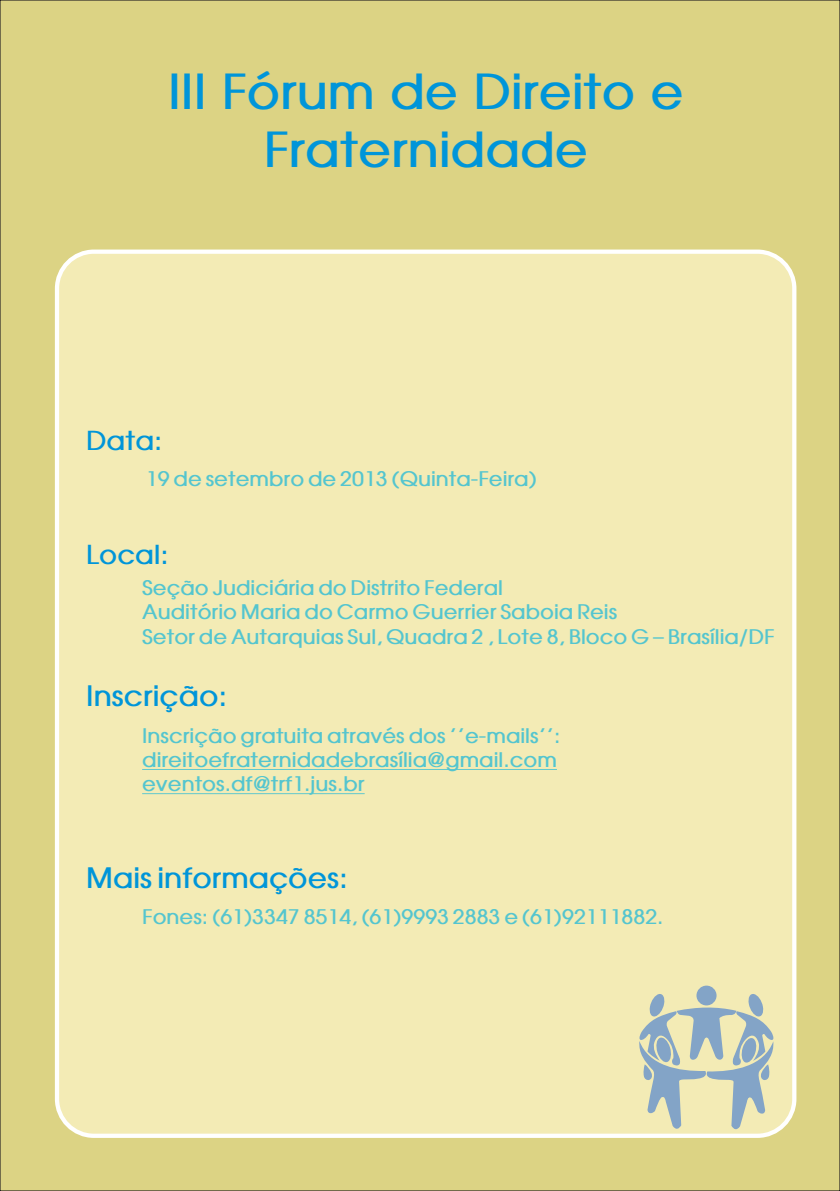
<style>
.page{position:relative;width:840px;height:1191px;background:#fff}
.page>*{position:absolute;margin:0;border:0;box-sizing:border-box;transform-origin:0 0}
.t1{font:700 48px/58.2px "Avant Garde";color:#0095d9;text-align:center}
.t2{font:700 28px "Avant Garde";color:#0095d9}
.t3{font:700 26px "Avant Garde";color:#0095d9}
.t4{font:700 20px/24.2px "Avant Garde";color:#54c5cf}
</style>
<div class="page">
<div style="left:0;top:0;width:839px;height:1191px;background:#dcd384"></div>
<div style="left:55px;top:249px;width:741px;height:888px;background:#f3ebb5;border:4px solid #fff;border-radius:37px"></div>
<hr style="left:142px;top:769px;width:414px;height:1px;background:#54c5cf">
<hr style="left:142px;top:793px;width:222px;height:1px;background:#54c5cf">
<svg style="left:639px;top:993px;width:138px;height:137px"></svg>
<div style="left:696px;top:985px;width:20px;height:20px;background:#83a4c7;border-radius:50%"></div>
<h1 class="t1" style="left:168px;top:67px;width:516px">III Fórum de Direito e<br>Fraternidade</h1>
<h3 class="t3" style="left:86px;top:430px;width:78px">Data:</h3>
<p class="t4" style="left:146px;top:469px;width:392px">19 de setembro de 2013 (Quinta-Feira)</p>
<h3 class="t3" style="left:86px;top:544px;width:84px">Local:</h3>
<p class="t4" style="left:142px;top:577px;width:633px">Seção Judiciária do Distrito Federal<br>Auditório Maria do Carmo Guerrier Saboia Reis<br>Setor de Autarquias Sul, Quadra 2 , Lote 8, Bloco G – Brasília/DF</p>
<h2 class="t2" style="left:86px;top:685px;width:142px">Inscrição:</h2>
<p class="t4" style="left:142px;top:725px;width:420px">Inscrição gratuita através dos ’’e-mails’’: direitoefraternidadebrasília@gmail.com eventos.df@trf1.jus.br</p>
<h2 class="t2" style="left:86px;top:866px;width:263px">Mais informações:</h2>
<p class="t4" style="left:142px;top:906px;width:522px">Fones: (61)3347 8514, (61)9993 2883 e (61)92111882.</p>
</div>
